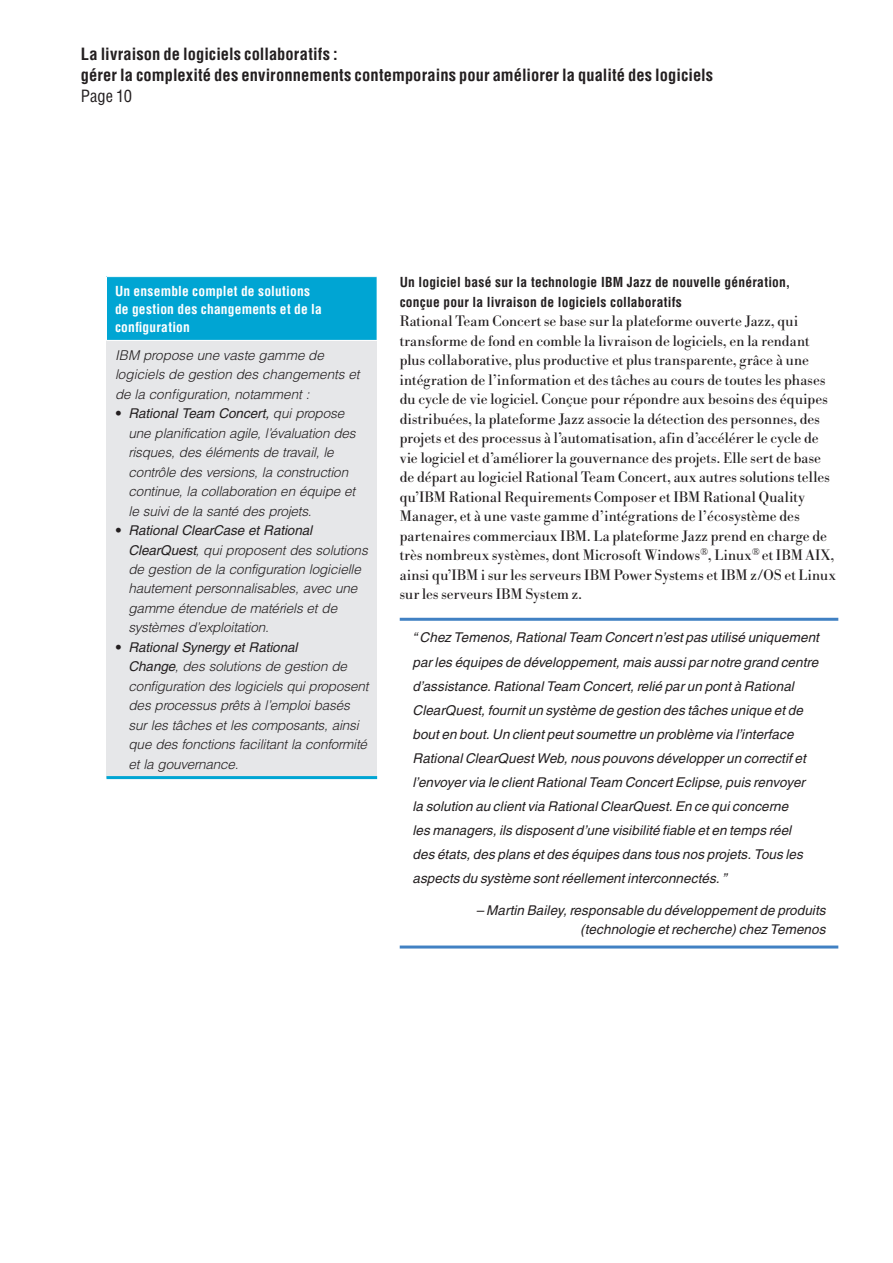
<style>
.page{position:relative;width:893px;height:1263px;background:#fff}
.page>*{position:absolute;margin:0;border:0;box-sizing:border-box;transform-origin:0 0}
.t1{font:700 condensed 16.5px/21px "Helvetica";letter-spacing:.005em;color:#231f20}
.t2{font:condensed 16.5px "Helvetica";letter-spacing:.005em;color:#231f20}
.t3{font:15px/19.5px "Bodoni BE";letter-spacing:.005em;color:#231f20}
.t4{font:italic 13.5px/24px "Helvetica";letter-spacing:.005em;color:#231f20}
.t5{font:italic 300 13.5px/19.5px "Helvetica";letter-spacing:-.01em;color:#231f20}
.t6{font:700 condensed 13.5px/19.5px "Helvetica";letter-spacing:.015em;color:#231f20}
.t7{font:700 condensed 13.5px/18px "Helvetica";letter-spacing:.015em;color:#fff}
.s1{font-style:normal}
.s2{font-weight:400}
</style>
<div class="page">
<hr style="left:400px;top:618px;width:438px;height:3px;background:#4181c3">
<hr style="left:400px;top:945px;width:438px;height:3px;background:#4181c3">
<div style="left:106px;top:277px;width:271px;height:63px;background:#00a5d3"></div>
<div style="left:106px;top:340px;width:271px;height:438px;background:#e6e7e9"></div>
<hr style="left:106px;top:776px;width:271px;height:3px;background:#00a5d3">
<hr style="left:106px;top:277px;width:1px;height:63px;background:#fff">
<hr style="left:106px;top:340px;width:271px;height:1px;background:#fff">
<p class="t1" style="left:81px;top:43px;width:634px">La livraison de logiciels collaboratifs :<br>gérer la complexité des environnements contemporains pour améliorer la qualité des logiciels</p>
<p class="t2" style="left:81px;top:86px;width:53px">Page 10</p>
<p class="t7" style="left:115px;top:282px;width:208px">Un ensemble complet de solutions de gestion des changements et de la configuration</p>
<p class="t5" style="left:115px;top:345px;width:246px">IBM propose une vaste gamme de logiciels de gestion des changements et de la configuration, notamment :</p>
<p class="t5" style="left:128px;top:403px;width:229px;text-indent:-14px"><span class="s1">•</span> <span class="s2">Rational Team Concert,</span> qui propose une planification agile, l’évaluation des risques, des éléments de travail, le contrôle des versions, la construction continue, la collaboration en équipe et le suivi de la santé des projets.</p>
<p class="t5" style="left:128px;top:520px;width:241px;text-indent:-14px"><span class="s1">•</span> <span class="s2">Rational ClearCase et Rational ClearQuest</span>, qui proposent des solutions de gestion de la configuration logicielle hautement personnalisables, avec une gamme étendue de matériels et de systèmes d’exploitation.</p>
<p class="t5" style="left:128px;top:637px;width:242px;text-indent:-14px"><span class="s1">•</span> <span class="s2">Rational Synergy et Rational<br>Change</span>, des solutions de gestion de configuration des logiciels qui proposent des processus prêts à l’emploi basés sur les tâches et les composants, ainsi que des fonctions facilitant la conformité et la gouvernance.</p>
<p class="t6" style="left:400px;top:272px;width:392px">Un logiciel basé sur la technologie IBM Jazz de nouvelle génération, conçue pour la livraison de logiciels collaboratifs</p>
<p class="t3" style="left:400px;top:312px;width:438px">Rational Team Concert se base sur la plateforme ouverte Jazz, qui transforme de fond en comble la livraison de logiciels, en la rendant plus collaborative, plus productive et plus transparente, grâce à une intégration de l’information et des tâches au cours de toutes les phases du cycle de vie logiciel. Conçue pour répondre aux besoins des équipes distribuées, la plateforme Jazz associe la détection des personnes, des projets et des processus à l’automatisation, afin d’accélérer le cycle de vie logiciel et d’améliorer la gouvernance des projets. Elle sert de base de départ au logiciel Rational Team Concert, aux autres solutions telles qu’IBM Rational Requirements Composer et IBM Rational Quality Manager, et à une vaste gamme d’intégrations de l’écosystème des partenaires commerciaux IBM. La plateforme Jazz prend en charge de très nombreux systèmes, dont Microsoft Windows<sup>®</sup>, Linux<sup>®</sup> et IBM AIX, ainsi qu’IBM i sur les serveurs IBM Power Systems et IBM z/OS et Linux sur les serveurs IBM System z.</p>
<p class="t4" style="left:412px;top:626px;width:408px">“ Chez Temenos, Rational Team Concert n’est pas utilisé uniquement par les équipes de développement, mais aussi par notre grand centre d’assistance. Rational Team Concert, relié par un pont à Rational ClearQuest, fournit un système de gestion des tâches unique et de bout en bout. Un client peut soumettre un problème via l’interface Rational ClearQuest Web, nous pouvons développer un correctif et l’envoyer via le client Rational Team Concert Eclipse, puis renvoyer la solution au client via Rational ClearQuest. En ce qui concerne<br>les managers, ils disposent d’une visibilité fiable et en temps réel<br>des états, des plans et des équipes dans tous nos projets. Tous les aspects du système sont réellement interconnectés. ”</p>
<p class="t4" style="left:476px;top:900px;width:351px;line-height:19.5px;text-align:right">– Martin Bailey, responsable du développement de produits (technologie et recherche) chez Temenos</p>
</div>
